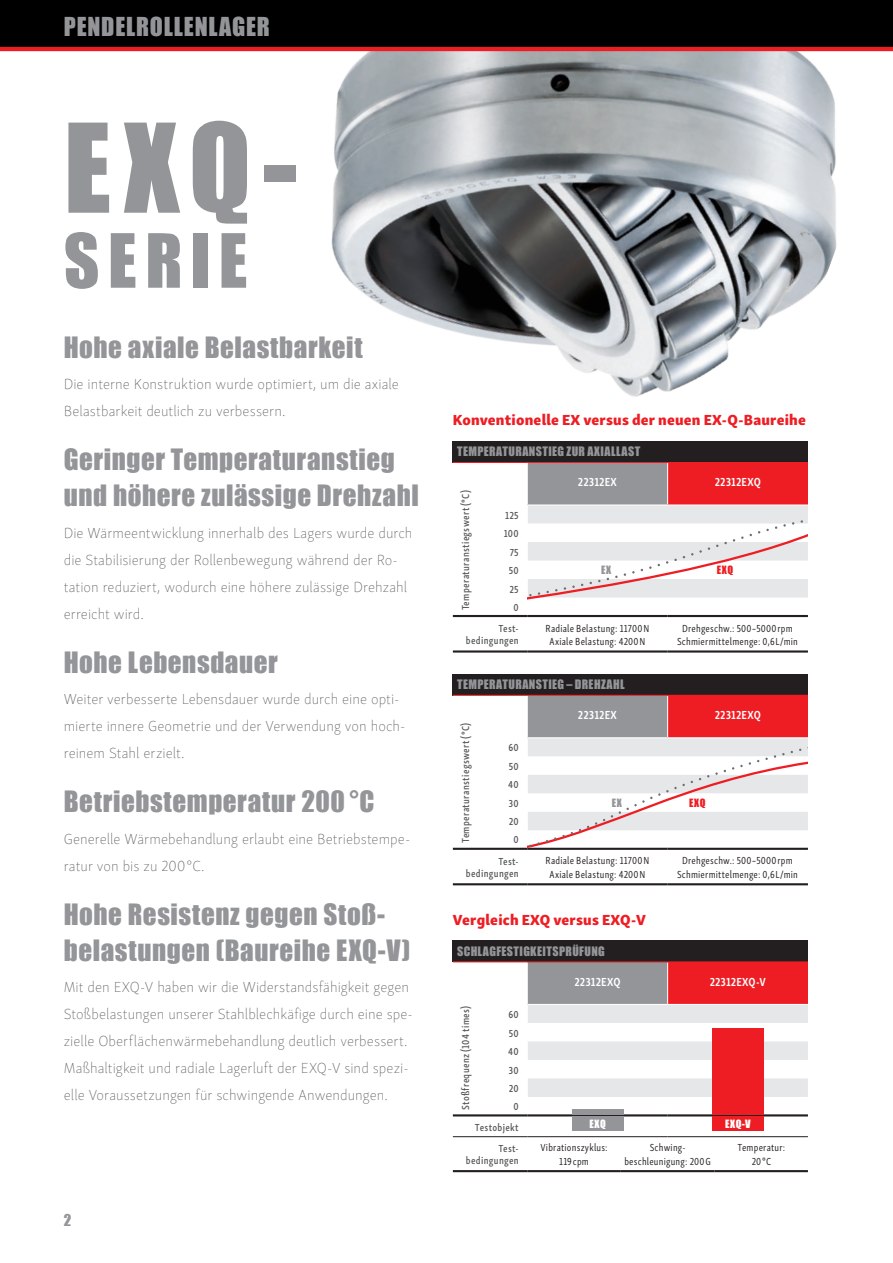
<style>
.page{position:relative;width:893px;height:1263px;background:#fff}
.page>*{position:absolute;margin:0;border:0;box-sizing:border-box;transform-origin:0 0}
.t1{font:114px "Impact";color:#939598}
.t2{font:69px "Impact";letter-spacing:.12em;color:#939598}
.t3{font:27px/36px "Impact";letter-spacing:.02em;color:#939598}
.t4{font:24px "Impact";letter-spacing:.035em;color:#939598}
.t5{font:100 15px/27px "Skolar Sans";color:#57585a}
.t6{font:15px "Skolar Sans Eb";letter-spacing:.015em;color:#ee1d23}
.t7{font:15px "Impact";color:#939598}
.t8{font:12px "Impact";letter-spacing:.035em;color:#939598}
.t9{font:700 12px "Skolar Sans Cp";letter-spacing:.005em;color:#fff}
.t10{font:10.5px/13.5px "Skolar Sans Cp";letter-spacing:.02em;color:#231f20;text-align:center}
.t11{font:600 10.5px/18.5px "Skolar Sans Cp";letter-spacing:.03em;color:#57585a;text-align:right}
.t12{font:10.5px "Impact";letter-spacing:.045em;color:#fff}
.t13{font:10.5px "Impact";letter-spacing:.045em;color:#ee1d23}
.t14{font:10.5px "Impact";color:#939598}
.s1{font-size:120px}
</style>
<div class="page">
<img style="left:244px;top:51px;width:649px;height:402px">
<svg style="left:0;top:0;width:893px;height:51px"></svg>
<svg style="left:453px;top:1137px;width:355px;height:1px"></svg>
<hr style="left:527px;top:1137px;width:1px;height:33px;background:#fff">
<hr style="left:620px;top:1137px;width:1px;height:33px;background:#fff">
<hr style="left:714px;top:1137px;width:1px;height:33px;background:#fff">
<hr style="left:453px;top:1170px;width:74px;height:2px;background:#231f20">
<hr style="left:527px;top:1170px;width:94px;height:2px;background:#231f20">
<hr style="left:621px;top:1170px;width:93px;height:2px;background:#231f20">
<hr style="left:714px;top:1170px;width:94px;height:2px;background:#231f20">
<div style="left:453px;top:941px;width:355px;height:21px;background:#231f20"></div>
<svg style="left:453px;top:962px;width:355px;height:169px"></svg>
<div style="left:527px;top:962px;width:141px;height:42px;background:#939598"></div>
<div style="left:668px;top:962px;width:140px;height:42px;background:#ee1d23"></div>
<hr style="left:527px;top:962px;width:1px;height:42px;background:#fff">
<hr style="left:667px;top:962px;width:1px;height:42px;background:#fff">
<hr style="left:453px;top:1004px;width:74px;height:1px;background:#fff">
<hr style="left:453px;top:1022px;width:75px;height:1px;background:#fff">
<svg style="left:527px;top:1004px;width:281px;height:110px"></svg>
<hr style="left:527px;top:1114px;width:141px;height:2px;background:#231f20">
<hr style="left:668px;top:1114px;width:140px;height:2px;background:#231f20">
<hr style="left:453px;top:1114px;width:74px;height:2px;background:#231f20">
<hr style="left:453px;top:1136px;width:74px;height:1px;background:#231f20">
<hr style="left:527px;top:1136px;width:141px;height:1px;background:#231f20">
<hr style="left:668px;top:1136px;width:140px;height:1px;background:#231f20">
<hr style="left:453px;top:961px;width:74px;height:1px;background:#ee1d23">
<hr style="left:527px;top:961px;width:141px;height:1px;background:#ee1d23">
<hr style="left:668px;top:961px;width:140px;height:1px;background:#ee1d23">
<div style="left:712px;top:1028px;width:51px;height:86px;background:#ee1d23"></div>
<div style="left:572px;top:1109px;width:51px;height:5px;background:#939598"></div>
<div style="left:572px;top:1116px;width:51px;height:15px;background:#939598"></div>
<div style="left:712px;top:1116px;width:51px;height:15px;background:#ee1d23"></div>
<hr style="left:453px;top:883px;width:74px;height:2px;background:#231f20">
<hr style="left:527px;top:883px;width:141px;height:2px;background:#231f20">
<hr style="left:668px;top:883px;width:140px;height:2px;background:#231f20">
<div style="left:453px;top:674px;width:355px;height:21px;background:#231f20"></div>
<div style="left:527px;top:695px;width:141px;height:43px;background:#939598"></div>
<div style="left:668px;top:695px;width:140px;height:43px;background:#ee1d23"></div>
<hr style="left:527px;top:696px;width:1px;height:41px;background:#fff">
<hr style="left:667px;top:696px;width:1px;height:41px;background:#fff">
<hr style="left:527px;top:737px;width:141px;height:1px;background:#fff">
<hr style="left:668px;top:737px;width:140px;height:1px;background:#fff">
<hr style="left:453px;top:695px;width:74px;height:1px;background:#ee1d23">
<hr style="left:527px;top:695px;width:141px;height:1px;background:#ee1d23">
<svg style="left:453px;top:738px;width:355px;height:146px"></svg>
<hr style="left:453px;top:650px;width:74px;height:3px;background:#231f20">
<hr style="left:527px;top:650px;width:141px;height:3px;background:#231f20">
<hr style="left:668px;top:650px;width:140px;height:3px;background:#231f20">
<div style="left:453px;top:441px;width:355px;height:21px;background:#231f20"></div>
<div style="left:527px;top:462px;width:141px;height:43px;background:#939598"></div>
<div style="left:668px;top:462px;width:140px;height:43px;background:#ee1d23"></div>
<hr style="left:527px;top:463px;width:1px;height:41px;background:#fff">
<hr style="left:667px;top:463px;width:1px;height:41px;background:#fff">
<hr style="left:527px;top:504px;width:141px;height:1px;background:#fff">
<hr style="left:668px;top:504px;width:140px;height:1px;background:#fff">
<hr style="left:453px;top:462px;width:74px;height:1px;background:#ee1d23">
<hr style="left:527px;top:462px;width:141px;height:1px;background:#ee1d23">
<svg style="left:453px;top:505px;width:355px;height:146px"></svg>
<h3 class="t4" style="left:64px;top:8px;width:208px">PENDELROLLENLAGER</h3>
<h1 class="t1" style="left:64px;top:80px;width:235px">EXQ<span class="s1">-</span></h1>
<h2 class="t2" style="left:64px;top:207px;width:185px">SERIE</h2>
<h3 class="t3" style="left:64px;top:328px;width:300px">Hohe axiale Belastbarkeit</h3>
<p class="t5" style="left:64px;top:370px;width:337px">Die interne Konstruktion wurde optimiert, um die axiale<br>Belastbarkeit deutlich zu verbessern.</p>
<h3 class="t3" style="left:64px;top:441px;width:356px">Geringer Temperaturanstieg und höhere zulässige Drehzahl</h3>
<p class="t5" style="left:64px;top:518px;width:350px">Die Wärmeentwicklung innerhalb des Lagers wurde durch die Stabilisierung der Rollenbewegung während der Ro&shy;tation reduziert, wodurch eine höhere zulässige Drehzahl erreicht wird.</p>
<h3 class="t3" style="left:64px;top:643px;width:216px">Hohe Lebensdauer</h3>
<p class="t5" style="left:64px;top:685px;width:343px">Weiter verbesserte Lebensdauer wurde durch eine opti&shy;mierte innere Geometrie und der Verwendung von hoch&shy;reinem Stahl erzielt.</p>
<h3 class="t3" style="left:64px;top:783px;width:312px">Betriebstemperatur 200 °C</h3>
<p class="t5" style="left:64px;top:824px;width:348px">Generelle Wärmebehandlung erlaubt eine Betriebstempe&shy;ratur von bis zu 200 °C.</p>
<h3 class="t3" style="left:64px;top:895px;width:348px">Hohe Resistenz gegen Stoß&shy;belastungen (Baureihe EXQ-V)</h3>
<p class="t5" style="left:64px;top:973px;width:351px">Mit den EXQ-V haben wir die Widerstandsfähigkeit gegen Stoßbelastungen unserer Stahlblechkäfige durch eine spe&shy;zielle Oberflächenwärmebehandlung deutlich verbessert.<br>Maßhaltigkeit und radiale Lagerluft der EXQ-V sind spezi&shy;elle Voraussetzungen für schwingende Anwendungen.</p>
<p class="t7" style="left:64px;top:1209px;width:9px">2</p>
<p class="t6" style="left:453px;top:407px;width:354px">Konventionelle EX versus der neuen EX-Q-Baureihe</p>
<p class="t8" style="left:457px;top:442px;width:185px">TEMPERATURANSTIEG ZUR AXIALLAST</p>
<p class="t9" style="left:578px;top:472px;width:40px">22312EX</p>
<p class="t9" style="left:715px;top:472px;width:48px">22312EXQ</p>
<p class="t11" style="left:504px;top:505px;width:16px;text-align:center">125<br>100<br>75<br>50<br>25</p>
<p class="t11" style="left:456px;top:610px;width:122px;rotate:-90deg">Temperaturanstiegswert (°C)</p>
<p class="t14" style="left:601px;top:562px;width:12px">EX</p>
<p class="t13" style="left:717px;top:562px;width:18px">EXQ</p>
<p class="t11" style="left:514px;top:597px;width:7px">0</p>
<p class="t11" style="left:466px;top:622px;width:54px;line-height:12px">Test&shy;bedingungen</p>
<p class="t10" style="left:546px;top:621px;width:105px">Radiale Belastung: 11700 N<br>Axiale Belastung: 4200 N</p>
<p class="t10" style="left:677px;top:621px;width:122px">Drehgeschw.: 500~5000 rpm<br>Schmiermittelmenge: 0,6 L/min</p>
<p class="t8" style="left:457px;top:675px;width:169px">TEMPERATURANSTIEG – DREHZAHL</p>
<p class="t9" style="left:578px;top:705px;width:40px">22312EX</p>
<p class="t9" style="left:715px;top:705px;width:48px">22312EXQ</p>
<p class="t11" style="left:508px;top:738px;width:12px;text-align:justify">60<br>50<br>40<br>30<br>20</p>
<p class="t11" style="left:456px;top:843px;width:122px;rotate:-90deg">Temperaturanstiegswert (°C)</p>
<p class="t14" style="left:612px;top:795px;width:12px">EX</p>
<p class="t13" style="left:689px;top:795px;width:18px">EXQ</p>
<p class="t11" style="left:513px;top:830px;width:7px">0</p>
<p class="t11" style="left:466px;top:855px;width:54px;line-height:12px">Test&shy;bedingungen</p>
<p class="t10" style="left:546px;top:853px;width:105px">Radiale Belastung: 11700 N<br>Axiale Belastung: 4200 N</p>
<p class="t10" style="left:677px;top:853px;width:122px">Drehgeschw.: 500~5000 rpm<br>Schmiermittelmenge: 0,6 L/min</p>
<p class="t6" style="left:453px;top:907px;width:195px">Vergleich EXQ versus EXQ-V</p>
<p class="t8" style="left:457px;top:942px;width:149px">SCHLAGFESTIGKEITSPRÜFUNG</p>
<p class="t9" style="left:574px;top:972px;width:48px">22312EXQ</p>
<p class="t9" style="left:710px;top:972px;width:58px">22312EXQ-V</p>
<p class="t11" style="left:508px;top:1004px;width:12px;text-align:center">60<br>50<br>40<br>30<br>20<br>0</p>
<p class="t11" style="left:475px;top:1117px;width:45px">Testobjekt</p>
<p class="t11" style="left:456px;top:1110px;width:105px;rotate:-90deg">Stoßfrequenz (104 times)</p>
<p class="t12" style="left:590px;top:1115px;width:18px">EXQ</p>
<p class="t12" style="left:725px;top:1115px;width:27px">EXQ-V</p>
<p class="t11" style="left:466px;top:1141px;width:54px;line-height:12px">Test&shy;bedingungen</p>
<p class="t10" style="left:540px;top:1140px;width:69px">Vibrationszyklus:<br>119 cpm</p>
<p class="t10" style="left:624px;top:1140px;width:88px">Schwing&shy;beschleunigung: 200 G</p>
<p class="t10" style="left:738px;top:1140px;width:49px">Temperatur:<br>20 °C</p>
</div>
